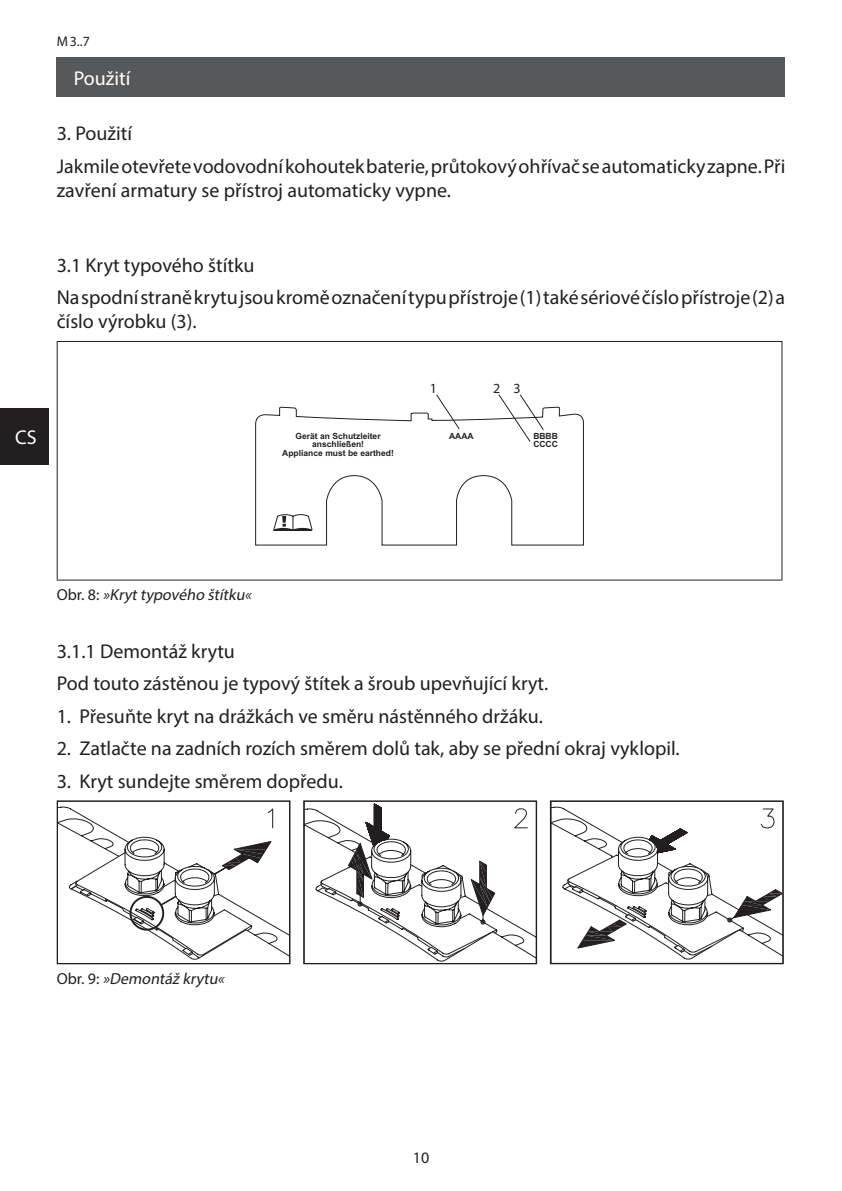
<style>
.page{position:relative;width:842px;height:1191px;background:#fff}
.page>*{position:absolute;margin:0;border:0;box-sizing:border-box;transform-origin:0 0}
._1_Body{font:20px/24px "Myriad Pro";color:#231f20}
.Kapitelformat_Lebend{font:20px "Myriad Pro";color:#fff}
.t1{font:italic 16px "Myriad Pro";color:#231f20}
.t2{font:16px "Myriad Pro";color:#231f20}
._8_Illustrationsbesc{font:14px "Myriad Pro";color:#231f20}
.t3{font:700 8.6px/8.8px "Arial";color:#231f20;text-align:center}
.s1{font-style:normal}
</style>
<div class="page">
<div style="left:0;top:408px;width:48px;height:57px;background:#231f20"></div>
<hr style="left:57px;top:341px;width:725px;height:1px;background:#231f20">
<hr style="left:57px;top:342px;width:1px;height:237px;background:#231f20">
<hr style="left:781px;top:342px;width:1px;height:237px;background:#231f20">
<hr style="left:57px;top:579px;width:725px;height:1px;background:#231f20">
<svg style="left:255px;top:407px;width:329px;height:138px"></svg>
<svg style="left:273px;top:514px;width:40px;height:17px"></svg>
<svg style="left:498px;top:394px;width:47px;height:49px"></svg>
<svg style="left:435px;top:394px;width:26px;height:36px"></svg>
<svg style="left:59px;top:806px;width:229px;height:154px"></svg>
<div style="left:57px;top:800px;width:233px;height:164px;border:1px solid #231f20"></div>
<svg style="left:305px;top:803px;width:230px;height:159px"></svg>
<div style="left:303px;top:800px;width:234px;height:164px;border:1px solid #231f20"></div>
<svg style="left:552px;top:806px;width:230px;height:154px"></svg>
<div style="left:550px;top:800px;width:234px;height:164px;border:1px solid #231f20"></div>
<div style="left:57px;top:57px;width:728px;height:39px;background:#57585a"></div>
<p class="_8_Illustrationsbesc" style="left:57px;top:32px;width:35px">M3..7</p>
<p class="Kapitelformat_Lebend" style="left:74px;top:66px;width:58px">Použití</p>
<p class="_1_Body" style="left:57px;top:121px;width:77px">3. Použití</p>
<p class="_1_Body" style="left:57px;top:154px;width:730px">Jakmile otevřete vodovodní kohoutek baterie, průtokový ohřívač se automaticky zapne. Při zavření armatury se přístroj automaticky vypne.</p>
<p class="Kapitelformat_Lebend" style="left:15px;top:424px;width:23px">CS</p>
<p class="_1_Body" style="left:57px;top:253px;width:199px">3.1 Kryt typového štítku</p>
<p class="_1_Body" style="left:57px;top:285px;width:730px">Na spodní straně krytu jsou kromě označení typu přístroje (1) také sériové číslo přístroje (2) a číslo výrobku (3).</p>
<p class="_8_Illustrationsbesc" style="left:430px;top:380px;width:9px">1</p>
<p class="_8_Illustrationsbesc" style="left:493px;top:380px;width:9px">2</p>
<p class="_8_Illustrationsbesc" style="left:513px;top:380px;width:9px">3</p>
<p class="t3" style="left:282px;top:431px;width:113px">Gerät an Schutzleiter anschließen!<br>Appliance must be earthed!</p>
<p class="t3" style="left:449px;top:431px;width:26px">AAAA</p>
<p class="t3" style="left:533px;top:431px;width:26px;text-align:left">BBBB<br>CCCC</p>
<p class="t1" style="left:57px;top:584px;width:200px"><span class="s1">O b r . 8 :</span> »Kryttypového štítku«</p>
<p class="_1_Body" style="left:57px;top:639px;width:180px">3.1.1 Demontáž krytu</p>
<p class="_1_Body" style="left:57px;top:671px;width:493px">Pod touto zástěnou je typový štítek a šroub upevňující kryt.</p>
<p class="_1_Body" style="left:57px;top:704px;width:488px">1. Přesuňte kryt na drážkách ve směru nástěnného držáku.</p>
<p class="_1_Body" style="left:57px;top:736px;width:625px">2. Zatlačte na zadních rozích směrem dolů tak, aby se přední okraj vyklopil.</p>
<p class="_1_Body" style="left:57px;top:769px;width:288px">3. Kryt sundejte směrem dopředu.</p>
<p class="t1" style="left:57px;top:968px;width:172px"><span class="s1">O b r. 9 :</span> »Demontáž krytu«</p>
<p class="t2" style="left:413px;top:1147px;width:18px">10</p>
</div>
